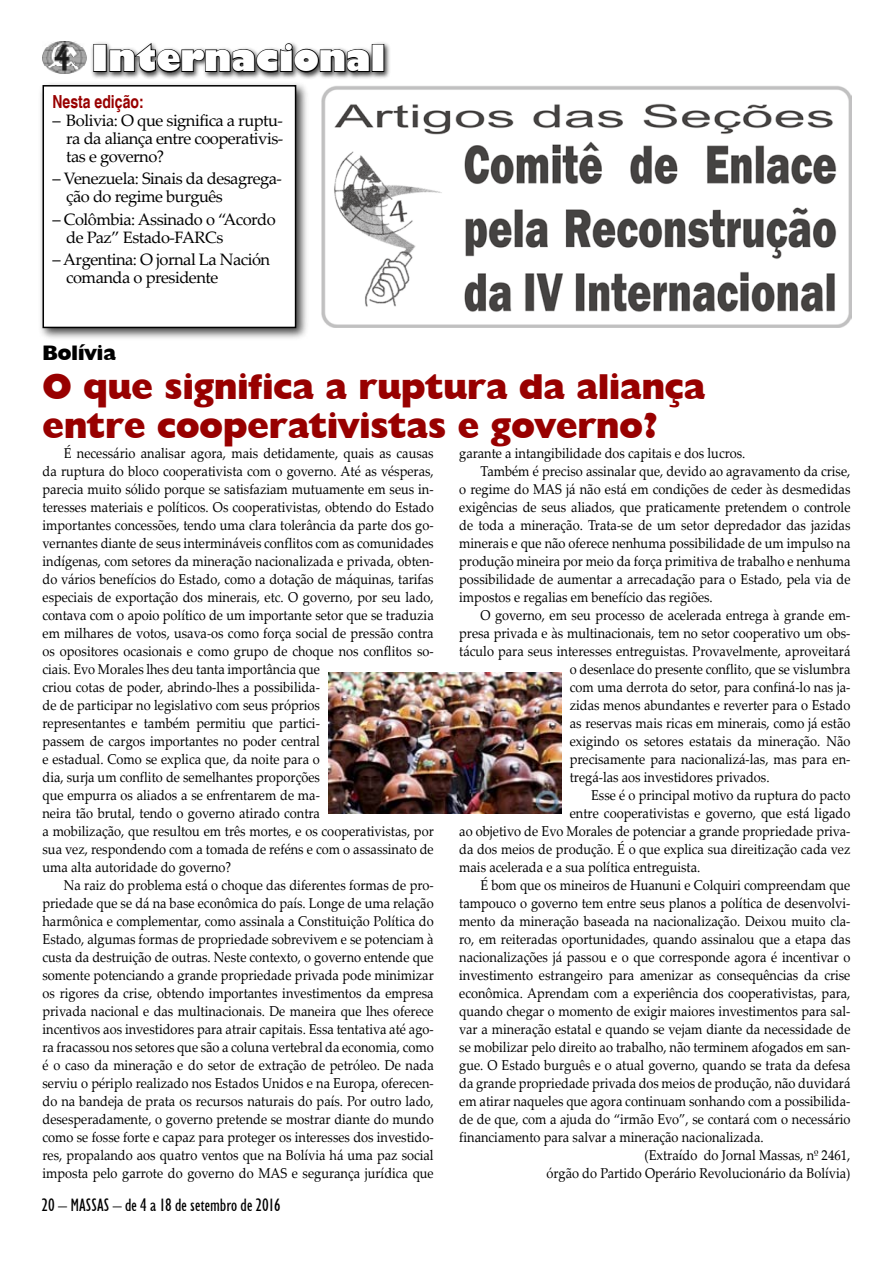
<style>
.page{position:relative;width:893px;height:1263px;background:#fff}
.page>*{position:absolute;margin:0;border:0;box-sizing:border-box;transform-origin:0 0}
.t1{font:800 36px/39px "Humanist 521 BT";color:#980000}
.t2{font:800 36px "Humanist 521 BT";color:#fff}
.t3{font:800 21px "Humanist 521 BT";color:#000}
.t4{font:condensed 18px "Humanist 521 BT";color:#000}
.t5{font:700 condensed 18px "Helvetica";color:#980000;scale:.95 1}
.t6{font:16.5px/18px "Palatino Linotype";letter-spacing:-.03em;color:#000}
.t7{font:14.25px/18px "Palatino Linotype";color:#000;scale:.9 1}
</style>
<div class="page">
<img style="left:42px;top:42px;width:45px;height:32px">
<div style="left:90px;top:41px;width:302px;height:39px;background:#000;opacity:.75"></div>
<div style="left:93px;top:44px;width:14px;height:28px;border:2px solid #000"></div>
<svg style="left:109px;top:41px;width:262px;height:32px"></svg>
<div style="left:372px;top:44px;width:12px;height:28px;border:2px solid #000"></div>
<img style="left:321px;top:86px;width:530px;height:241px">
<div style="left:38px;top:80px;width:272px;height:262px;background:#000;opacity:.75"></div>
<div style="left:43px;top:86px;width:253px;height:241px;background:#fff"></div>
<div style="left:43px;top:85px;width:253px;height:243px;border:2px solid #000"></div>
<img style="left:328px;top:672px;width:233px;height:142px">
<h1 class="t2" style="left:92px;top:35px;width:295px">Internacional</h1>
<p class="t5" style="left:53px;top:91px;width:97px">Nesta edição:</p>
<p class="t6" style="left:66px;top:111px;width:219px;text-align:justify;text-indent:-14px">– Bolivia: O que significa a ruptu&shy;ra da aliança entre cooperativis&shy;tas e governo?</p>
<p class="t6" style="left:66px;top:169px;width:217px;text-indent:-14px">– Venezuela: Sinais da desagrega&shy;ção do regime burguês</p>
<p class="t6" style="left:66px;top:209px;width:211px;text-indent:-14px">– Colômbia: Assinado o “Acordo de Paz” Estado-FARCs</p>
<p class="t6" style="left:66px;top:250px;width:205px;text-indent:-14px">– Argentina: O jornal La Nación comanda o presidente</p>
<h2 class="t3" style="left:43px;top:340px;width:75px">Bolívia</h2>
<h1 class="t1" style="left:43px;top:367px;width:664px">O que significa a ruptura da aliança entre cooperativistas e governo?</h1>
<p class="t7" style="left:43px;top:443px;width:436px;text-indent:21px">É necessário analisar agora, mais detidamente, quais as causas da ruptura do bloco cooperativista com o governo. Até as vésperas, parecia muito sólido porque se satisfaziam mutuamente em seus in&shy;teresses materiais e políticos. Os cooperativistas, obtendo do Estado importantes concessões, tendo uma clara tolerância da parte dos go&shy;vernantes diante de seus intermináveis conflitos com as comunidades indígenas, com setores da mineração nacionalizada e privada, obten&shy;do vários benefícios do Estado, como a dotação de máquinas, tarifas especiais de exportação dos minerais, etc. O governo, por seu lado, contava com o apoio político de um importante setor que se traduzia em milhares de votos, usava-os como força social de pressão contra os opositores ocasionais e como grupo de choque nos conflitos so&shy;ciais. Evo Morales lhes deu tanta importância que<br>criou cotas de poder, abrindo-lhes a possibilida-<br>de de participar no legislativo com seus próprios<br>representantes e também permitiu que partici-<br>passem de cargos importantes no poder central<br>e estadual. Como se explica que, da noite para o<br>dia, surja um conflito de semelhantes proporções<br>que empurra os aliados a se enfrentarem de ma-<br>neira tão brutal, tendo o governo atirado contra<br>a mobilização, que resultou em três mortes, e os cooperativistas, por sua vez, respondendo com a tomada de reféns e com o assassinato de uma alta autoridade do governo?</p>
<p class="t7" style="left:43px;top:875px;width:436px;text-align:justify;text-indent:21px">Na raiz do problema está o choque das diferentes formas de pro&shy;priedade que se dá na base econômica do país. Longe de uma relação harmônica e complementar, como assinala a Constituição Política do Estado, algumas formas de propriedade sobrevivem e se potenciam à custa da destruição de outras. Neste contexto, o governo entende que somente potenciando a grande propriedade privada pode minimizar os rigores da crise, obtendo importantes investimentos da empresa privada nacional e das multinacionais. De maneira que lhes oferece incentivos aos investidores para atrair capitais. Essa tentativa até ago&shy;ra fracassou nos setores que são a coluna vertebral da economia, como é o caso da mineração e do setor de extração de petróleo. De nada serviu o périplo realizado nos Estados Unidos e na Europa, oferecen&shy;do na bandeja de prata os recursos naturais do país. Por outro lado, desesperadamente, o governo pretende se mostrar diante do mundo como se fosse forte e capaz para proteger os interesses dos investido&shy;res, propalando aos quatro ventos que na Bolívia há uma paz social imposta pelo garrote do governo do MAS e segurança jurídica que</p>
<p class="t7" style="left:459px;top:443px;width:319px">garante a intangibilidade dos capitais e dos lucros.</p>
<p class="t7" style="left:480px;top:461px;width:412px">Também é preciso assinalar que, devido ao agravamento da crise,</p>
<p class="t7" style="left:459px;top:479px;width:436px">o regime do MAS já não está em condições de ceder às desmedidas</p>
<p class="t7" style="left:459px;top:497px;width:436px">exigências de seus aliados, que praticamente pretendem o controle</p>
<p class="t7" style="left:459px;top:515px;width:436px">de toda a mineração. Trata-se de um setor depredador das jazidas</p>
<p class="t7" style="left:459px;top:533px;width:436px">minerais e que não oferece nenhuma possibilidade de um impulso na</p>
<p class="t7" style="left:459px;top:551px;width:436px">produção mineira por meio da força primitiva de trabalho e nenhuma</p>
<p class="t7" style="left:459px;top:569px;width:436px">possibilidade de aumentar a arrecadação para o Estado, pela via de</p>
<p class="t7" style="left:459px;top:587px;width:283px">impostos e regalias em benefício das regiões.</p>
<p class="t7" style="left:480px;top:605px;width:413px">O governo, em seu processo de acelerada entrega à grande em-</p>
<p class="t7" style="left:459px;top:623px;width:436px">presa privada e às multinacionais, tem no setor cooperativo um obs-</p>
<p class="t7" style="left:459px;top:641px;width:436px">táculo para seus interesses entreguistas. Provavelmente, aproveitará</p>
<p class="t7" style="left:570px;top:659px;width:313px">o desenlace do presente conflito, que se vislumbra</p>
<p class="t7" style="left:570px;top:677px;width:313px">com uma derrota do setor, para confiná-lo nas ja-</p>
<p class="t7" style="left:570px;top:695px;width:313px">zidas menos abundantes e reverter para o Estado</p>
<p class="t7" style="left:570px;top:713px;width:313px">as reservas mais ricas em minerais, como já estão</p>
<p class="t7" style="left:570px;top:731px;width:313px">exigindo os setores estatais da mineração. Não</p>
<p class="t7" style="left:570px;top:749px;width:313px">precisamente para nacionalizá-las, mas para en-</p>
<p class="t7" style="left:570px;top:767px;width:223px">tregá-las aos investidores privados.</p>
<p class="t7" style="left:591px;top:785px;width:290px">Esse é o principal motivo da ruptura do pacto</p>
<p class="t7" style="left:570px;top:803px;width:313px">entre cooperativistas e governo, que está ligado</p>
<p class="t7" style="left:459px;top:821px;width:436px">ao objetivo de Evo Morales de potenciar a grande propriedade priva-</p>
<p class="t7" style="left:459px;top:839px;width:436px">da dos meios de produção. É o que explica sua direitização cada vez</p>
<p class="t7" style="left:459px;top:857px;width:269px">mais acelerada e a sua política entreguista.</p>
<p class="t7" style="left:480px;top:875px;width:413px">É bom que os mineiros de Huanuni e Colquiri compreendam que</p>
<p class="t7" style="left:459px;top:893px;width:436px">tampouco o governo tem entre seus planos a política de desenvolvi-</p>
<p class="t7" style="left:459px;top:911px;width:436px">mento da mineração baseada na nacionalização. Deixou muito cla-</p>
<p class="t7" style="left:459px;top:929px;width:436px">ro, em reiteradas oportunidades, quando assinalou que a etapa das</p>
<p class="t7" style="left:459px;top:947px;width:436px">nacionalizações já passou e o que corresponde agora é incentivar o</p>
<p class="t7" style="left:459px;top:965px;width:436px">investimento estrangeiro para amenizar as consequências da crise</p>
<p class="t7" style="left:459px;top:983px;width:436px">econômica. Aprendam com a experiência dos cooperativistas, para,</p>
<p class="t7" style="left:459px;top:1001px;width:436px">quando chegar o momento de exigir maiores investimentos para sal-</p>
<p class="t7" style="left:459px;top:1019px;width:436px">var a mineração estatal e quando se vejam diante da necessidade de</p>
<p class="t7" style="left:459px;top:1037px;width:436px">se mobilizar pelo direito ao trabalho, não terminem afogados em san-</p>
<p class="t7" style="left:459px;top:1055px;width:436px">gue. O Estado burguês e o atual governo, quando se trata da defesa</p>
<p class="t7" style="left:459px;top:1073px;width:436px">da grande propriedade privada dos meios de produção, não duvidará</p>
<p class="t7" style="left:459px;top:1091px;width:436px">em atirar naqueles que agora continuam sonhando com a possibilida-</p>
<p class="t7" style="left:459px;top:1109px;width:436px">de de que, com a ajuda do “irmão Evo”, se contará com o necessário</p>
<p class="t7" style="left:459px;top:1127px;width:340px">financiamento para salvar a mineração nacionalizada.</p>
<p class="t7" style="left:644px;top:1145px;width:230px">(Extraído do Jornal Massas, nº 2461,</p>
<p class="t7" style="left:546px;top:1163px;width:339px">órgão do Partido Operário Revolucionário da Bolívia)</p>
<p class="t4" style="left:42px;top:1194px;width:240px">20 – MASSAS – de 4 a 18 de setembro de 2016</p>
</div>
